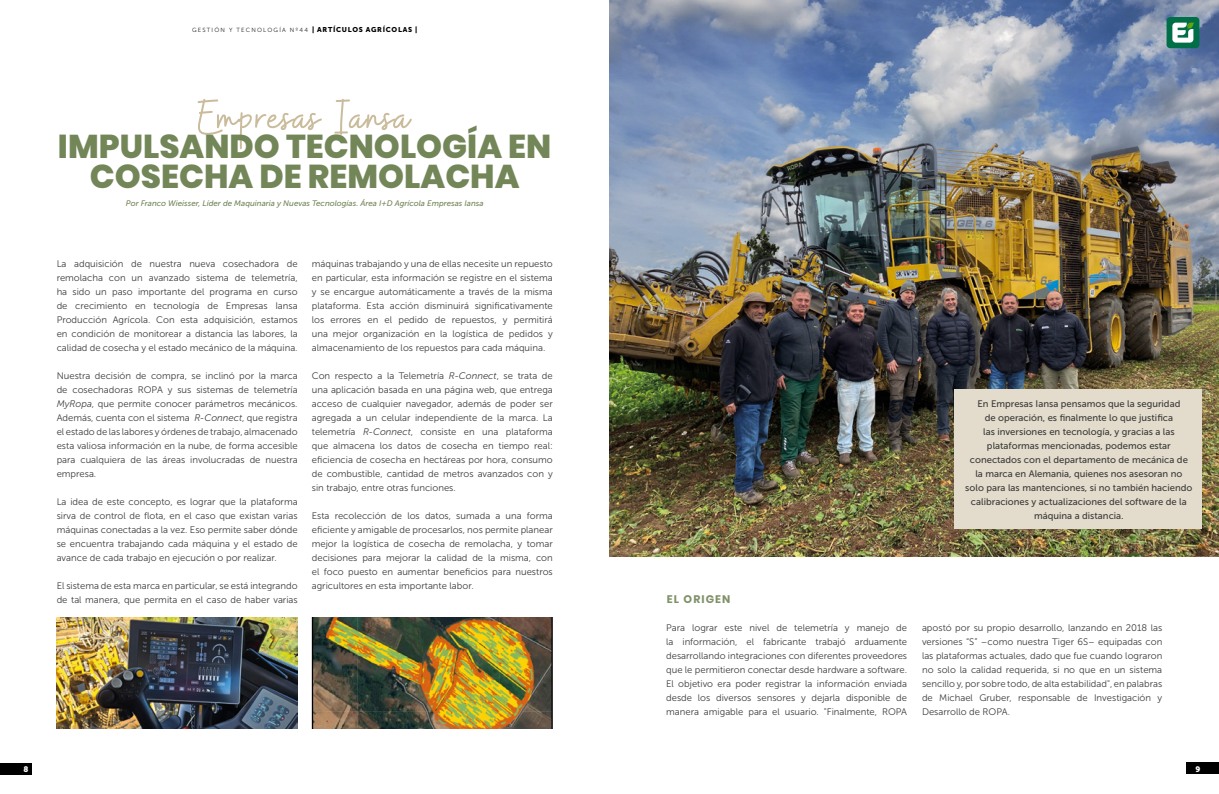
<style>
.page{position:relative;width:1219px;height:794px;background:#fff}
.page>*{position:absolute;margin:0;border:0;box-sizing:border-box;transform-origin:0 0}
.t1{font:50px "Buffalo";letter-spacing:-.05em;color:#cabb9b}
.t2{font:800 33px/30px "Poppins";color:#738658;text-align:center}
.t3{font:700 11px "Poppins";letter-spacing:.1em;color:#819269}
.t4{font:9.5px/14px "Museo Sans 300";color:#3c3c3b;text-align:justify}
.t5{font:9.5px/14px "Museo Sans 500";color:#3c3c3b;text-align:center}
.t6{font:italic 8px "Museo Sans 500";color:#738658}
.t7{font:8px "Museo Sans 900";color:#fff}
.t8{font:6px "Museo Sans 300";letter-spacing:.2em;color:#212121}
.s1{font-family:"Museo Sans 900";font-size:7px;color:#000}
.s2{font-style:italic}
</style>
<div class="page">
<img style="left:609px;top:0;width:610px;height:556px">
<div style="left:0;top:763px;width:32px;height:11px;background:#000"></div>
<div style="left:1187px;top:762px;width:32px;height:12px;background:#000"></div>
<div style="left:1166px;top:17px;width:33px;height:31px;background:#006e47;border-radius:4px"></div>
<svg style="left:1172px;top:22px;width:22px;height:21px"></svg>
<div style="left:954px;top:389px;width:248px;height:139px;background:#e3dbcb"></div>
<img style="left:57px;top:617px;width:241px;height:111px">
<img style="left:312px;top:617px;width:241px;height:111px">
<p class="t8" style="left:192px;top:27px;width:227px">GESTIÓN Y TECNOLOGÍA Nº44 <span class="s1">| ARTÍCULOS AGRÍCOLAS |</span></p>
<h1 class="t1" style="left:198px;top:88px;width:216px">Empresas Iansa</h1>
<h2 class="t2" style="left:58px;top:132px;width:495px">IMPULSANDO TECNOLOGÍA EN<br>COSECHA DE REMOLACHA</h2>
<p class="t6" style="left:126px;top:199px;width:359px">Por Franco Wieisser, Líder de Maquinaria y Nuevas Tecnologías. Área I+D Agrícola Empresas Iansa</p>
<p class="t4" style="left:57px;top:257px;width:242px">La adquisición de nuestra nueva cosechadora de remolacha con un avanzado sistema de telemetría, ha sido un paso importante del programa en curso de crecimiento en tecnología de Empresas Iansa Producción Agrícola. Con esta adquisición, estamos en condición de monitorear a distancia las labores, la calidad de cosecha y el estado mecánico de la máquina.</p>
<p class="t4" style="left:57px;top:369px;width:242px">Nuestra decisión de compra, se inclinó por la marca de cosechadoras ROPA y sus sistemas de telemetría <span class="s2">MyRopa</span>, que permite conocer parámetros mecánicos.<br>Además, cuenta con el sistema <span class="s2">R-Connect</span>, que registra el estado de las labores y órdenes de trabajo, almacenado esta valiosa información en la nube, de forma accesible para cualquiera de las áreas involucradas de nuestra empresa.</p>
<p class="t4" style="left:57px;top:495px;width:242px">La idea de este concepto, es lograr que la plataforma sirva de control de flota, en el caso que existan varias máquinas conectadas a la vez. Eso permite saber dónde se encuentra trabajando cada máquina y el estado de avance de cada trabajo en ejecución o por realizar.</p>
<p class="t4" style="left:57px;top:579px;width:242px">El sistema de esta marca en particular, se está integrando de tal manera, que permita en el caso de haber varias</p>
<p class="t4" style="left:312px;top:257px;width:242px">máquinas trabajando y una de ellas necesite un repuesto en particular, esta información se registre en el sistema y se encargue automáticamente a través de la misma plataforma. Esta acción disminuirá significativamente los errores en el pedido de repuestos, y permitirá una mejor organización en la logística de pedidos y almacenamiento de los repuestos para cada máquina.</p>
<p class="t4" style="left:312px;top:369px;width:242px">Con respecto a la Telemetría <span class="s2">R-Connect</span>, se trata de una aplicación basada en una página web, que entrega acceso de cualquier navegador, además de poder ser agregada a un celular independiente de la marca. La telemetría <span class="s2">R-Connect</span>, consiste en una plataforma que almacena los datos de cosecha en tiempo real: eficiencia de cosecha en hectáreas por hora, consumo de combustible, cantidad de metros avanzados con y sin trabajo, entre otras funciones.</p>
<p class="t4" style="left:312px;top:509px;width:242px">Esta recolección de los datos, sumada a una forma eficiente y amigable de procesarlos, nos permite planear mejor la logística de cosecha de remolacha, y tomar decisiones para mejorar la calidad de la misma, con el foco puesto en aumentar beneficios para nuestros agricultores en esta importante labor.</p>
<p class="t5" style="left:965px;top:397px;width:229px">En Empresas Iansa pensamos que la seguridad<br>de operación, es finalmente lo que justifica<br>las inversiones en tecnología, y gracias a las plataformas mencionadas, podemos estar conectados con el departamento de mecánica de la marca en Alemania, quienes nos asesoran no solo para las mantenciones, si no también haciendo calibraciones y actualizaciones del software de la máquina a distancia.</p>
<p class="t3" style="left:667px;top:593px;width:65px">EL ORIGEN</p>
<p class="t4" style="left:666px;top:621px;width:242px">Para lograr este nivel de telemetría y manejo de la información, el fabricante trabajó arduamente desarrollando integraciones con diferentes proveedores que le permitieron conectar desde hardware a software.<br>El objetivo era poder registrar la información enviada desde los diversos sensores y dejarla disponible de manera amigable para el usuario. "Finalmente, ROPA</p>
<p class="t4" style="left:922px;top:621px;width:242px">apostó por su propio desarrollo, lanzando en 2018 las versiones “S” –como nuestra Tiger 6S– equipadas con las plataformas actuales, dado que fue cuando lograron no solo la calidad requerida, si no que en un sistema sencillo y, por sobre todo, de alta estabilidad", en palabras de Michael Gruber, responsable de Investigación y Desarrollo de ROPA.</p>
<p class="t7" style="left:23px;top:764px;width:6px">8</p>
<p class="t7" style="left:1196px;top:764px;width:6px">9</p>
</div>
